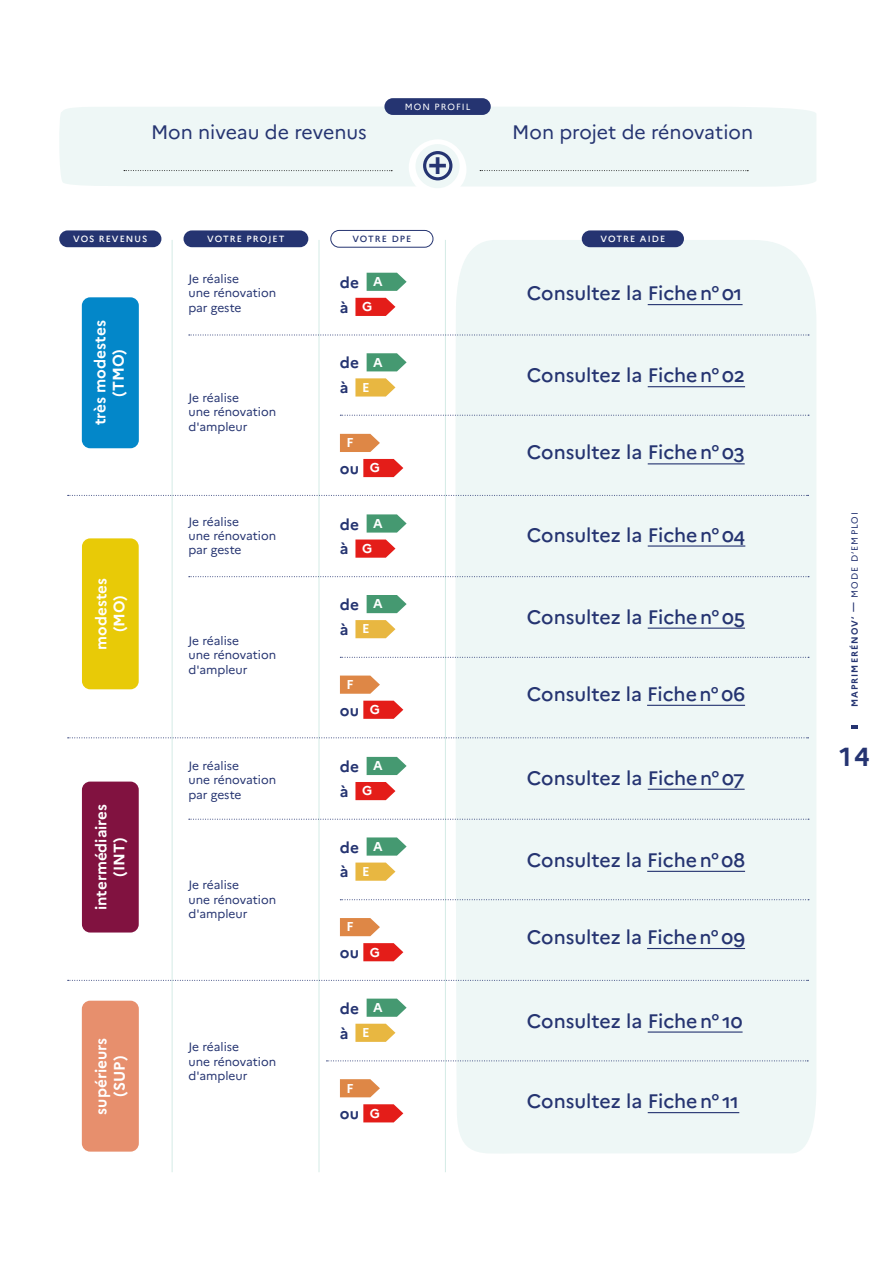
<style>
.page{position:relative;width:893px;height:1263px;background:#fff}
.page>*{position:absolute;margin:0;border:0;box-sizing:border-box;transform-origin:0 0}
.t1{font:700 33.3px "Marianne";color:#253471}
.t2{font:700 26.1px "Marianne";color:#253471}
.t3{font:500 19.5px "Marianne";color:#253471}
.t4{font:19.5px "Marianne";color:#253471}
.t5{font:700 15.45px "Marianne";color:#253471}
.t6{font:700 15.45px/18.6px "Marianne";color:#fff;text-align:center}
.t7{font:700 15.3px/18.5px "Marianne";color:#fff;text-align:center}
.t8{font:700 15.15px/18.1px "Marianne";color:#fff;text-align:center}
.t9{font:700 12.75px "Marianne";color:#fff}
.t10{font:12px/14.4px "Marianne";color:#253471}
.t11{font:500 9px "Marianne";letter-spacing:.12em;color:#fff}
.t12{font:700 9px "Marianne";letter-spacing:.12em;color:#253471}
.t13{font:9px "Marianne";letter-spacing:.12em;color:#fff}
.t14{font:500 9px "Marianne";letter-spacing:.12em;color:#253471}
.s1{font-size:12.75px;color:#fff}
.s2{font-weight:400}
</style>
<div class="page">
<svg style="left:851px;top:726px;width:7px;height:3px"></svg>
<div style="left:455px;top:235px;width:361px;height:919px;background:#eef7f6"></div>
<div style="left:59px;top:230px;width:102px;height:17px;background:#253471;border-radius:8px"></div>
<div style="left:184px;top:230px;width:124px;height:17px;background:#253471;border-radius:8px"></div>
<div style="left:582px;top:230px;width:102px;height:17px;background:#253471;border-radius:8px"></div>
<div style="left:330px;top:230px;width:103px;height:18px;border:1px solid #253471;border-radius:8px"></div>
<div style="left:82px;top:1001px;width:57px;height:150px;background:#e78f6d;border-radius:8px"></div>
<hr style="left:172px;top:240px;width:1px;height:932px;background:#d4ebe6">
<hr style="left:319px;top:240px;width:1px;height:932px;background:#d4ebe6">
<hr style="left:445px;top:240px;width:1px;height:932px;background:#d4ebe6">
<svg style="left:68px;top:737px;width:740px;height:1px"></svg>
<svg style="left:68px;top:495px;width:740px;height:1px"></svg>
<div style="left:59px;top:107px;width:757px;height:80px;background:#eef7f6"></div>
<div style="left:409px;top:139px;width:57px;height:57px;background:#fff;border-radius:28px"></div>
<div style="left:415px;top:144px;width:45px;height:44px;background:#eef7f6;border-radius:50%"></div>
<div style="left:423px;top:151px;width:29px;height:29px;border:3px solid #253471;border-radius:50%"></div>
<svg style="left:124px;top:170px;width:268px;height:1px"></svg>
<svg style="left:480px;top:170px;width:268px;height:1px"></svg>
<div style="left:82px;top:538px;width:57px;height:151px;background:#e8ca07;border-radius:8px"></div>
<svg style="left:340px;top:657px;width:469px;height:1px"></svg>
<svg style="left:340px;top:899px;width:469px;height:1px"></svg>
<svg style="left:189px;top:576px;width:620px;height:1px"></svg>
<svg style="left:189px;top:819px;width:620px;height:1px"></svg>
<div style="left:82px;top:781px;width:57px;height:151px;background:#811240;border-radius:8px"></div>
<svg style="left:355px;top:298px;width:40px;height:18px"></svg>
<div style="left:362px;top:302px;width:10px;height:9px;background:#e41d19"></div>
<svg style="left:367px;top:273px;width:40px;height:18px"></svg>
<svg style="left:355px;top:539px;width:40px;height:19px"></svg>
<div style="left:362px;top:543px;width:10px;height:10px;background:#e41d19"></div>
<svg style="left:367px;top:514px;width:40px;height:19px"></svg>
<svg style="left:355px;top:782px;width:40px;height:18px"></svg>
<div style="left:362px;top:786px;width:10px;height:9px;background:#e41d19"></div>
<svg style="left:367px;top:757px;width:40px;height:18px"></svg>
<svg style="left:355px;top:378px;width:40px;height:18px"></svg>
<div style="left:362px;top:382px;width:10px;height:10px;background:#e8b741"></div>
<svg style="left:367px;top:353px;width:40px;height:18px"></svg>
<svg style="left:355px;top:620px;width:40px;height:18px"></svg>
<div style="left:362px;top:624px;width:10px;height:9px;background:#e8b741"></div>
<svg style="left:367px;top:595px;width:40px;height:18px"></svg>
<svg style="left:355px;top:862px;width:40px;height:19px"></svg>
<div style="left:362px;top:866px;width:10px;height:10px;background:#e8b741"></div>
<svg style="left:367px;top:837px;width:40px;height:19px"></svg>
<svg style="left:355px;top:1024px;width:40px;height:18px"></svg>
<div style="left:362px;top:1027px;width:10px;height:10px;background:#e8b741"></div>
<svg style="left:367px;top:998px;width:40px;height:19px"></svg>
<svg style="left:363px;top:459px;width:40px;height:18px"></svg>
<div style="left:370px;top:463px;width:10px;height:9px;background:#e41d19"></div>
<svg style="left:340px;top:434px;width:40px;height:18px"></svg>
<div style="left:346px;top:438px;width:10px;height:9px;background:#de8746"></div>
<svg style="left:363px;top:701px;width:40px;height:18px"></svg>
<div style="left:370px;top:704px;width:10px;height:10px;background:#e41d19"></div>
<svg style="left:340px;top:675px;width:40px;height:19px"></svg>
<div style="left:346px;top:679px;width:10px;height:10px;background:#de8746"></div>
<svg style="left:363px;top:943px;width:40px;height:18px"></svg>
<div style="left:370px;top:947px;width:10px;height:9px;background:#e41d19"></div>
<svg style="left:340px;top:918px;width:40px;height:18px"></svg>
<div style="left:346px;top:922px;width:10px;height:9px;background:#de8746"></div>
<svg style="left:363px;top:1104px;width:40px;height:18px"></svg>
<div style="left:370px;top:1108px;width:10px;height:10px;background:#e41d19"></div>
<svg style="left:340px;top:1079px;width:40px;height:18px"></svg>
<div style="left:346px;top:1083px;width:10px;height:9px;background:#de8746"></div>
<div style="left:82px;top:297px;width:57px;height:151px;background:#0387c9;border-radius:8px"></div>
<svg style="left:189px;top:335px;width:620px;height:1px"></svg>
<svg style="left:340px;top:415px;width:469px;height:1px"></svg>
<div style="left:384px;top:98px;width:107px;height:17px;background:#253471;border-radius:8px"></div>
<svg style="left:68px;top:980px;width:740px;height:1px"></svg>
<svg style="left:326px;top:1060px;width:482px;height:1px"></svg>
<hr style="left:648px;top:304px;width:95px;height:1px;background:#253471">
<hr style="left:648px;top:545px;width:97px;height:2px;background:#253471">
<hr style="left:648px;top:789px;width:97px;height:1px;background:#253471">
<hr style="left:648px;top:386px;width:97px;height:1px;background:#253471">
<hr style="left:648px;top:628px;width:97px;height:1px;background:#253471">
<hr style="left:647px;top:871px;width:98px;height:1px;background:#253471">
<hr style="left:648px;top:463px;width:97px;height:1px;background:#253471">
<hr style="left:647px;top:705px;width:98px;height:1px;background:#253471">
<hr style="left:647px;top:948px;width:98px;height:1px;background:#253471">
<hr style="left:648px;top:1031px;width:95px;height:1px;background:#253471">
<hr style="left:648px;top:1112px;width:91px;height:1px;background:#253471">
<p class="t13" style="left:405px;top:100px;width:67px">MON PROFIL</p>
<p class="t4" style="left:151px;top:117px;width:217px">Mon niveau de revenus</p>
<p class="t4" style="left:512px;top:117px;width:242px">Mon projet de rénovation</p>
<h1 class="t1" style="left:428px;top:136px;width:21px">+</h1>
<p class="t11" style="left:73px;top:232px;width:76px">VOS REVENUS</p>
<p class="t11" style="left:207px;top:232px;width:79px">VOTRE PROJET</p>
<p class="t14" style="left:352px;top:232px;width:61px">VOTRE DPE</p>
<p class="t11" style="left:601px;top:232px;width:66px">VOTRE AIDE</p>
<p class="t6" style="left:89px;top:425px;width:107px;rotate:-90deg">très modestes (TMO)</p>
<p class="t8" style="left:91px;top:649px;width:73px;rotate:-90deg">modestes (MO)</p>
<p class="t8" style="left:91px;top:910px;width:108px;rotate:-90deg">intermédiaires (INT)</p>
<p class="t7" style="left:91px;top:1115px;width:78px;rotate:-90deg">supérieurs (SUP)</p>
<p class="t10" style="left:188px;top:270px;width:89px">Je réalise<br>une rénovation par geste</p>
<p class="t10" style="left:188px;top:390px;width:89px">Je réalise<br>une rénovation d'ampleur</p>
<p class="t10" style="left:188px;top:513px;width:89px">Je réalise<br>une rénovation par geste</p>
<p class="t10" style="left:188px;top:632px;width:89px">Je réalise<br>une rénovation d'ampleur</p>
<p class="t10" style="left:188px;top:758px;width:89px">Je réalise<br>une rénovation par geste</p>
<p class="t10" style="left:188px;top:877px;width:89px">Je réalise<br>une rénovation d'ampleur</p>
<p class="t10" style="left:188px;top:1039px;width:89px">Je réalise<br>une rénovation d'ampleur</p>
<p class="t5" style="left:340px;top:270px;width:44px">de <span class="s1">A</span></p>
<p class="t5" style="left:340px;top:295px;width:34px">à <span class="s1">G</span></p>
<p class="t5" style="left:340px;top:351px;width:44px">de <span class="s1">A</span></p>
<p class="t5" style="left:340px;top:376px;width:31px">à <span class="s1">E</span></p>
<p class="t9" style="left:346px;top:433px;width:8px">F</p>
<p class="t5" style="left:340px;top:456px;width:42px">ou <span class="s1">G</span></p>
<p class="t5" style="left:340px;top:512px;width:44px">de <span class="s1">A</span></p>
<p class="t5" style="left:340px;top:537px;width:34px">à <span class="s1">G</span></p>
<p class="t5" style="left:340px;top:593px;width:44px">de <span class="s1">A</span></p>
<p class="t5" style="left:340px;top:617px;width:31px">à <span class="s1">E</span></p>
<p class="t9" style="left:346px;top:674px;width:8px">F</p>
<p class="t5" style="left:340px;top:698px;width:42px">ou <span class="s1">G</span></p>
<p class="t5" style="left:340px;top:755px;width:44px">de <span class="s1">A</span></p>
<p class="t5" style="left:340px;top:779px;width:34px">à <span class="s1">G</span></p>
<p class="t5" style="left:340px;top:835px;width:44px">de <span class="s1">A</span></p>
<p class="t5" style="left:340px;top:860px;width:31px">à <span class="s1">E</span></p>
<p class="t9" style="left:346px;top:917px;width:8px">F</p>
<p class="t5" style="left:340px;top:940px;width:42px">ou <span class="s1">G</span></p>
<p class="t5" style="left:340px;top:996px;width:44px">de <span class="s1">A</span></p>
<p class="t5" style="left:340px;top:1021px;width:31px">à <span class="s1">E</span></p>
<p class="t9" style="left:346px;top:1078px;width:8px">F</p>
<p class="t5" style="left:340px;top:1102px;width:42px">ou <span class="s1">G</span></p>
<p class="t3" style="left:527px;top:278px;width:217px">Consultez la Fiche n° 01</p>
<p class="t3" style="left:527px;top:360px;width:220px">Consultez la Fiche n° 02</p>
<p class="t3" style="left:527px;top:437px;width:219px">Consultez la Fiche n° 03</p>
<p class="t3" style="left:527px;top:519px;width:220px">Consultez la Fiche n° 04</p>
<p class="t3" style="left:527px;top:602px;width:220px">Consultez la Fiche n° 05</p>
<p class="t3" style="left:527px;top:679px;width:220px">Consultez la Fiche n° 06</p>
<p class="t3" style="left:527px;top:763px;width:219px">Consultez la Fiche n° 07</p>
<p class="t3" style="left:527px;top:845px;width:220px">Consultez la Fiche n° 08</p>
<p class="t3" style="left:527px;top:922px;width:220px">Consultez la Fiche n° 09</p>
<p class="t3" style="left:527px;top:1005px;width:217px">Consultez la Fiche n° 10</p>
<p class="t3" style="left:527px;top:1086px;width:214px">Consultez la Fiche n° 11</p>
<p class="t12" style="left:848px;top:707px;width:197px;rotate:-90deg">MAPRIMERÉNOV’ — <span class="s2">MODE D’EMPLOI</span></p>
<h2 class="t2" style="left:840px;top:737px;width:32px">14</h2>
</div>
